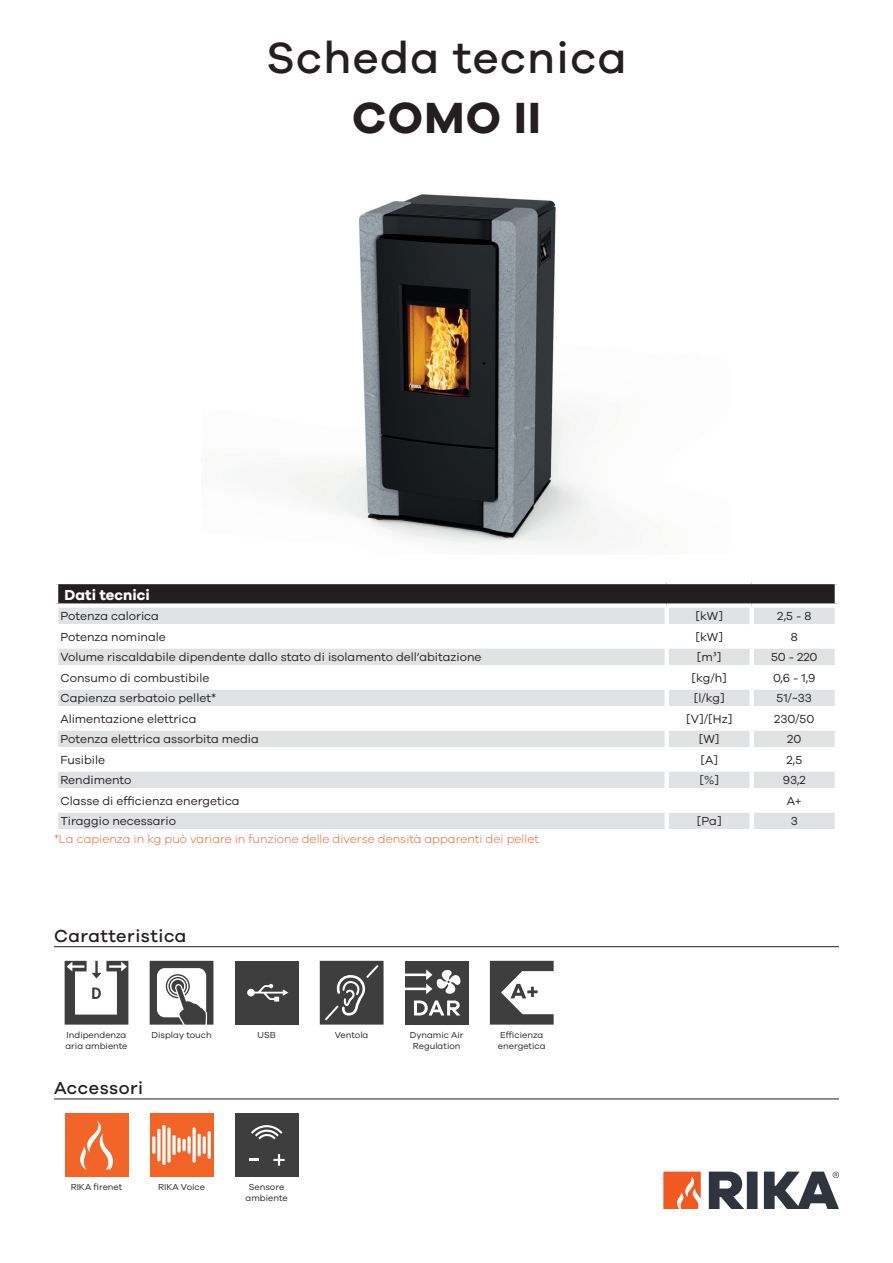
<style>
.page{position:relative;width:893px;height:1263px;background:#fff}
.page>*{position:absolute;margin:0;border:0;box-sizing:border-box;transform-origin:0 0}
.Datenblatt_Schriftzu{font:500 45px "Galano Grotesque";letter-spacing:.03em;color:#231f20}
.CH_-_CoverHeader{font:700 45px "Galano Grotesque";letter-spacing:.03em;color:#231f20}
.H2_-_SubHeader_Fixed{font:500 18px "Galano Grotesque";letter-spacing:.03em;color:#231f20}
.Standard_Header_left{font:700 15px "Galano Grotesque";color:#fff}
.Standard_BodyText{font:12px "Galano Grotesque";color:#231f20}
.t1{font:300 12px "Galano Grotesque";color:#f15921}
.Standard_BodyText-2{font:9px/10.8px "Galano Grotesque";color:#231f20}
.s1{font-family:"Minion Pro"}
</style>
<div class="page">
<svg style="left:663px;top:1171px;width:38px;height:38px"></svg>
<svg style="left:709px;top:1171px;width:130px;height:38px"></svg>
<hr style="left:54px;top:946px;width:785px;height:1px;background:#231f20">
<svg style="left:65px;top:961px;width:63px;height:63px"></svg>
<svg style="left:150px;top:961px;width:63px;height:63px"></svg>
<div style="left:235px;top:961px;width:63px;height:63px;background:#3e3e3f"></div>
<svg style="left:247px;top:984px;width:41px;height:17px"></svg>
<svg style="left:320px;top:961px;width:64px;height:63px;background:#535354"></svg>
<div style="left:405px;top:961px;width:64px;height:63px;background:#3e3e3f"></div>
<svg style="left:405px;top:969px;width:55px;height:46px"></svg>
<svg style="left:490px;top:961px;width:64px;height:63px"></svg>
<hr style="left:54px;top:1098px;width:785px;height:1px;background:#231f20">
<div style="left:65px;top:1113px;width:63px;height:64px;background:#f26428"></div>
<svg style="left:80px;top:1120px;width:33px;height:49px"></svg>
<div style="left:150px;top:1113px;width:64px;height:64px;background:#f16327"></div>
<hr style="left:152px;top:1136px;width:3px;height:18px;background:#fff">
<svg style="left:157px;top:1129px;width:4px;height:32px"></svg>
<svg style="left:162px;top:1125px;width:4px;height:40px"></svg>
<svg style="left:167px;top:1127px;width:4px;height:35px"></svg>
<svg style="left:172px;top:1135px;width:4px;height:20px"></svg>
<svg style="left:177px;top:1137px;width:4px;height:15px"></svg>
<svg style="left:182px;top:1139px;width:4px;height:12px"></svg>
<hr style="left:188px;top:1136px;width:3px;height:18px;background:#fff">
<hr style="left:193px;top:1127px;width:3px;height:35px;background:#fff">
<hr style="left:198px;top:1134px;width:3px;height:22px;background:#fff">
<hr style="left:203px;top:1136px;width:3px;height:18px;background:#fff">
<hr style="left:208px;top:1131px;width:3px;height:28px;background:#fff">
<div style="left:235px;top:1113px;width:63px;height:64px;background:#3e3e3f"></div>
<svg style="left:250px;top:1159px;width:9px;height:2px"></svg>
<svg style="left:273px;top:1154px;width:12px;height:12px"></svg>
<svg style="left:251px;top:1125px;width:32px;height:15px"></svg>
<div style="left:56px;top:582px;width:781px;height:23px;background:#231f20"></div>
<div style="left:58px;top:608px;width:777px;height:221px;background:#e1e2e4"></div>
<svg style="left:58px;top:628px;width:777px;height:180px"></svg>
<hr style="left:54px;top:580px;width:613px;height:4px;background:#fff">
<hr style="left:54px;top:584px;width:4px;height:19px;background:#fff">
<hr style="left:667px;top:580px;width:85px;height:4px;background:#fff">
<hr style="left:752px;top:580px;width:87px;height:4px;background:#fff">
<hr style="left:835px;top:584px;width:4px;height:19px;background:#fff">
<div style="left:54px;top:603px;width:613px;height:5px;background:#fff"></div>
<div style="left:667px;top:603px;width:85px;height:5px;background:#fff"></div>
<hr style="left:665px;top:608px;width:4px;height:16px;background:#fff">
<div style="left:752px;top:603px;width:87px;height:5px;background:#fff"></div>
<hr style="left:750px;top:608px;width:4px;height:16px;background:#fff">
<hr style="left:54px;top:624px;width:613px;height:4px;background:#fff">
<hr style="left:667px;top:624px;width:85px;height:4px;background:#fff">
<hr style="left:665px;top:628px;width:4px;height:16px;background:#fff">
<hr style="left:752px;top:624px;width:87px;height:4px;background:#fff">
<hr style="left:750px;top:628px;width:4px;height:16px;background:#fff">
<div style="left:54px;top:644px;width:613px;height:5px;background:#fff"></div>
<div style="left:667px;top:644px;width:85px;height:5px;background:#fff"></div>
<hr style="left:665px;top:649px;width:4px;height:16px;background:#fff">
<div style="left:752px;top:644px;width:87px;height:5px;background:#fff"></div>
<hr style="left:750px;top:649px;width:4px;height:16px;background:#fff">
<hr style="left:54px;top:665px;width:613px;height:4px;background:#fff">
<hr style="left:667px;top:665px;width:85px;height:4px;background:#fff">
<hr style="left:665px;top:669px;width:4px;height:16px;background:#fff">
<hr style="left:752px;top:665px;width:87px;height:4px;background:#fff">
<hr style="left:750px;top:669px;width:4px;height:16px;background:#fff">
<div style="left:54px;top:685px;width:613px;height:5px;background:#fff"></div>
<div style="left:667px;top:685px;width:85px;height:5px;background:#fff"></div>
<hr style="left:665px;top:690px;width:4px;height:16px;background:#fff">
<div style="left:752px;top:685px;width:87px;height:5px;background:#fff"></div>
<hr style="left:750px;top:690px;width:4px;height:16px;background:#fff">
<hr style="left:54px;top:706px;width:613px;height:4px;background:#fff">
<hr style="left:667px;top:706px;width:85px;height:4px;background:#fff">
<hr style="left:665px;top:710px;width:4px;height:16px;background:#fff">
<hr style="left:752px;top:706px;width:87px;height:4px;background:#fff">
<hr style="left:750px;top:710px;width:4px;height:16px;background:#fff">
<div style="left:54px;top:726px;width:613px;height:5px;background:#fff"></div>
<div style="left:667px;top:726px;width:85px;height:5px;background:#fff"></div>
<hr style="left:665px;top:731px;width:4px;height:16px;background:#fff">
<div style="left:752px;top:726px;width:87px;height:5px;background:#fff"></div>
<hr style="left:750px;top:731px;width:4px;height:16px;background:#fff">
<hr style="left:54px;top:747px;width:613px;height:4px;background:#fff">
<hr style="left:667px;top:747px;width:85px;height:4px;background:#fff">
<hr style="left:665px;top:751px;width:4px;height:16px;background:#fff">
<hr style="left:752px;top:747px;width:87px;height:4px;background:#fff">
<hr style="left:750px;top:751px;width:4px;height:16px;background:#fff">
<div style="left:54px;top:767px;width:613px;height:5px;background:#fff"></div>
<div style="left:667px;top:767px;width:85px;height:5px;background:#fff"></div>
<hr style="left:665px;top:772px;width:4px;height:16px;background:#fff">
<div style="left:752px;top:767px;width:87px;height:5px;background:#fff"></div>
<hr style="left:750px;top:772px;width:4px;height:16px;background:#fff">
<hr style="left:54px;top:788px;width:613px;height:4px;background:#fff">
<hr style="left:667px;top:788px;width:85px;height:4px;background:#fff">
<hr style="left:752px;top:788px;width:87px;height:4px;background:#fff">
<hr style="left:750px;top:792px;width:4px;height:16px;background:#fff">
<div style="left:54px;top:808px;width:613px;height:5px;background:#fff"></div>
<div style="left:667px;top:808px;width:85px;height:5px;background:#fff"></div>
<hr style="left:665px;top:813px;width:4px;height:16px;background:#fff">
<div style="left:752px;top:808px;width:87px;height:5px;background:#fff"></div>
<hr style="left:750px;top:813px;width:4px;height:16px;background:#fff">
<img style="left:287px;top:194px;width:314px;height:351px">
<p class="Datenblatt_Schriftzu" style="left:266px;top:30px;width:362px">Scheda tecnica</p>
<p class="CH_-_CoverHeader" style="left:352px;top:90px;width:190px">COMO II</p>
<p class="Standard_Header_left" style="left:65px;top:585px;width:87px">Dati tecnici</p>
<p class="Standard_BodyText" style="left:60px;top:609px;width:100px">Potenza calorica</p>
<p class="Standard_BodyText" style="left:695px;top:609px;width:29px">[kW]</p>
<p class="Standard_BodyText" style="left:777px;top:609px;width:35px">2,5 - 8</p>
<p class="Standard_BodyText" style="left:60px;top:630px;width:107px">Potenza nominale</p>
<p class="Standard_BodyText" style="left:695px;top:630px;width:29px">[kW]</p>
<p class="Standard_BodyText" style="left:791px;top:630px;width:8px">8</p>
<p class="Standard_BodyText" style="left:60px;top:650px;width:423px">Volume riscaldabile dipendente dallo stato di isolamento dell’abitazione</p>
<p class="Standard_BodyText" style="left:697px;top:650px;width:26px">[m<span class="s1">³</span>]</p>
<p class="Standard_BodyText" style="left:771px;top:650px;width:48px">50 - 220</p>
<p class="Standard_BodyText" style="left:60px;top:671px;width:151px">Consumo di combustibile</p>
<p class="Standard_BodyText" style="left:691px;top:671px;width:37px">[kg/h]</p>
<p class="Standard_BodyText" style="left:773px;top:671px;width:44px">0,6 - 1,9</p>
<p class="Standard_BodyText" style="left:60px;top:691px;width:158px">Capienza serbatoio pellet*</p>
<p class="Standard_BodyText" style="left:694px;top:691px;width:33px">[l/kg]</p>
<p class="Standard_BodyText" style="left:777px;top:691px;width:37px">51/~33</p>
<p class="Standard_BodyText" style="left:60px;top:712px;width:138px">Alimentazione elettrica</p>
<p class="Standard_BodyText" style="left:686px;top:712px;width:48px">[V]/[Hz]</p>
<p class="Standard_BodyText" style="left:774px;top:712px;width:42px">230/50</p>
<p class="Standard_BodyText" style="left:60px;top:732px;width:200px">Potenza elettrica assorbita media</p>
<p class="Standard_BodyText" style="left:699px;top:732px;width:22px">[W]</p>
<p class="Standard_BodyText" style="left:787px;top:732px;width:16px">20</p>
<p class="Standard_BodyText" style="left:60px;top:753px;width:46px">Fusibile</p>
<p class="Standard_BodyText" style="left:700px;top:753px;width:19px">[A]</p>
<p class="Standard_BodyText" style="left:786px;top:753px;width:17px">2,5</p>
<p class="Standard_BodyText" style="left:60px;top:773px;width:73px">Rendimento</p>
<p class="Standard_BodyText" style="left:699px;top:773px;width:21px">[%]</p>
<p class="Standard_BodyText" style="left:783px;top:773px;width:24px">93,2</p>
<p class="Standard_BodyText" style="left:60px;top:794px;width:181px">Classe di efficienza energetica</p>
<p class="Standard_BodyText" style="left:787px;top:794px;width:17px">A+</p>
<p class="Standard_BodyText" style="left:60px;top:814px;width:117px">Tiraggio necessario</p>
<p class="Standard_BodyText" style="left:697px;top:814px;width:26px">[Pa]</p>
<p class="Standard_BodyText" style="left:791px;top:814px;width:9px">3</p>
<p class="t1" style="left:54px;top:831px;width:489px">*La capienza in kg può variare in funzione delle diverse densità apparenti dei pellet.</p>
<p class="H2_-_SubHeader_Fixed" style="left:54px;top:925px;width:134px">Caratteristica</p>
<p class="Standard_BodyText-2" style="left:65px;top:1029px;width:64px">Indipendenza aria ambiente</p>
<p class="Standard_BodyText-2" style="left:151px;top:1029px;width:62px">Display touch</p>
<p class="Standard_BodyText-2" style="left:258px;top:1029px;width:20px">USB</p>
<p class="Standard_BodyText-2" style="left:335px;top:1029px;width:35px">Ventola</p>
<p class="Standard_BodyText-2" style="left:410px;top:1029px;width:55px;text-align:center">Dynamic Air<br>Regulation</p>
<p class="Standard_BodyText-2" style="left:498px;top:1029px;width:49px">Efficienza energetica</p>
<p class="H2_-_SubHeader_Fixed" style="left:54px;top:1077px;width:91px">Accessori</p>
<p class="Standard_BodyText-2" style="left:71px;top:1182px;width:53px">RIKA firenet</p>
<p class="Standard_BodyText-2" style="left:158px;top:1182px;width:48px">RIKA Voice</p>
<p class="Standard_BodyText-2" style="left:246px;top:1182px;width:44px;text-align:center">Sensore ambiente</p>
</div>
